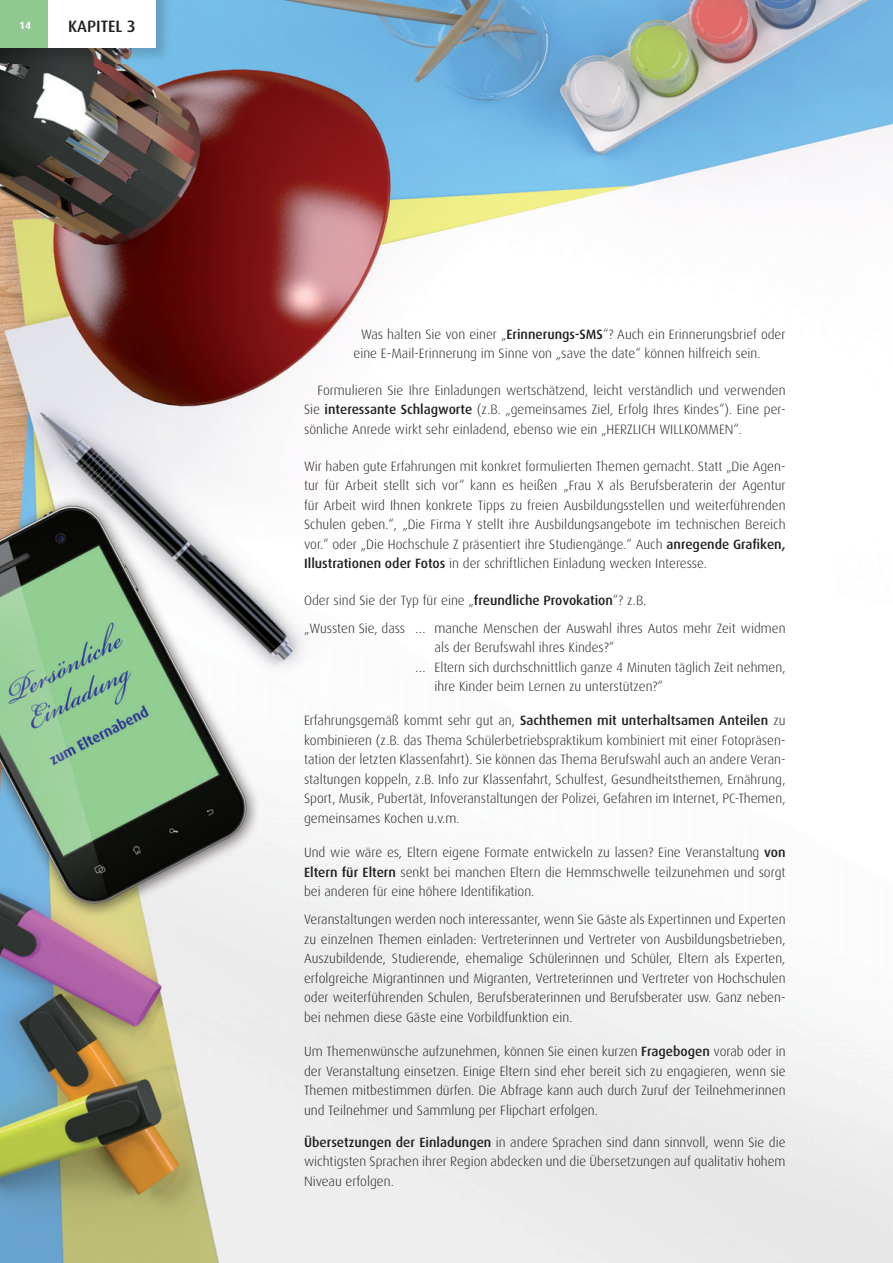
<style>
.page{position:relative;width:893px;height:1263px;background:#fff}
.page>*{position:absolute;margin:0;border:0;box-sizing:border-box;transform-origin:0 0}
.t1{font:500 16.5px "Dax";color:#231f20}
.t2{font:300 13.5px/19.5px "Dax";color:#231f20;text-align:justify}
.t3{font:700 10.5px "Dax";color:#fff}
.s1{font-weight:500}
</style>
<div class="page">
<img style="left:0;top:0;width:893px;height:1262px">
<img style="left:0;top:0;width:171px;height:63px">
<div style="left:0;top:0;width:48px;height:48px;background:#8fc990"></div>
<div style="left:48px;top:0;width:107px;height:48px;background:#fff"></div>
<p class="t3" style="left:19px;top:21px;width:13px">14</p>
<p class="t1" style="left:68px;top:19px;width:69px">KAPITEL 3</p>
<p class="t2" style="left:354px;top:325px;width:433px;text-indent:7px">Was halten Sie von einer „<span class="s1">Erinnerungs-SMS</span>“? Auch ein Erinnerungsbrief oder eine E-Mail-Erinnerung im Sinne von „save the date“ können hilfreich sein.</p>
<p class="t2" style="left:304px;top:381px;width:483px;text-indent:14px">Formulieren Sie Ihre Einladungen wertschätzend, leicht verständlich und verwenden Sie <span class="s1">interessante Schlagworte</span> (z.B. „gemeinsames Ziel, Erfolg Ihres Kindes“). Eine per&shy;sönliche Anrede wirkt sehr einladend, ebenso wie ein „HERZLICH WILLKOMMEN“.</p>
<p class="t2" style="left:304px;top:457px;width:483px">Wir haben gute Erfahrungen mit konkret formulierten Themen gemacht. Statt „Die Agen&shy;tur für Arbeit stellt sich vor“ kann es heißen „Frau X als Berufsberaterin der Agentur für Arbeit wird Ihnen konkrete Tipps zu freien Ausbildungsstellen und weiterführenden Schulen geben.“, „Die Firma Y stellt ihre Ausbildungsangebote im technischen Bereich vor.“ oder „Die Hochschule Z präsentiert ihre Studiengänge.“ Auch <span class="s1">anregende Grafiken, Illustrationen oder Fotos</span> in der schriftlichen Einladung wecken Interesse.</p>
<p class="t2" style="left:304px;top:587px;width:483px;line-height:28px">Oder sind Sie der Typ für eine „<span class="s1">freundliche Provokation</span>“? z.B.<br>„Wussten Sie, dass … manche Menschen der Auswahl ihres Autos mehr Zeit widmen</p>
<p class="t2" style="left:435px;top:638px;width:181px">als der Berufswahl ihres Kindes?“</p>
<p class="t2" style="left:415px;top:658px;width:372px">… Eltern sich durchschnittlich ganze 4 Minuten täglich Zeit nehmen,</p>
<p class="t2" style="left:435px;top:677px;width:230px">ihre Kinder beim Lernen zu unterstützen?“</p>
<p class="t2" style="left:304px;top:712px;width:483px">Erfahrungsgemäß kommt sehr gut an, <span class="s1">Sachthemen mit unterhaltsamen Anteilen</span> zu kombinieren (z.B. das Thema Schülerbetriebspraktikum kombiniert mit einer Fotopräsen&shy;tation der letzten Klassenfahrt). Sie können das Thema Berufswahl auch an andere Veran&shy;staltungen koppeln, z.B. Info zur Klassenfahrt, Schulfest, Gesundheitsthemen, Ernährung, Sport, Musik, Pubertät, Infoveranstaltungen der Polizei, Gefahren im Internet, PC-Themen, gemeinsames Kochen u.v.m.</p>
<p class="t2" style="left:304px;top:844px;width:483px">Und wie wäre es, Eltern eigene Formate entwickeln zu lassen? Eine Veranstaltung <span class="s1">von Eltern für Eltern</span> senkt bei manchen Eltern die Hemmschwelle teilzunehmen und sorgt bei anderen für eine höhere Identifikation.</p>
<p class="t2" style="left:304px;top:911px;width:483px">Veranstaltungen werden noch interessanter, wenn Sie Gäste als Expertinnen und Experten zu einzelnen Themen einladen: Vertreterinnen und Vertreter von Ausbildungsbetrieben, Auszubildende, Studierende, ehemalige Schülerinnen und Schüler, Eltern als Experten, erfolgreiche Migrantinnen und Migranten, Vertreterinnen und Vertreter von Hochschulen oder weiterführenden Schulen, Berufsberaterinnen und Berufsberater usw. Ganz neben&shy;bei nehmen diese Gäste eine Vorbildfunktion ein.</p>
<p class="t2" style="left:304px;top:1043px;width:483px">Um Themenwünsche aufzunehmen, können Sie einen kurzen <span class="s1">Fragebogen</span> vorab oder in der Veranstaltung einsetzen. Einige Eltern sind eher bereit sich zu engagieren, wenn sie Themen mitbestimmen dürfen. Die Abfrage kann auch durch Zuruf der Teilnehmerinnen und Teilnehmer und Sammlung per Flipchart erfolgen.</p>
<p class="t2" style="left:304px;top:1133px;width:483px"><span class="s1">Übersetzungen der Einladungen</span> in andere Sprachen sind dann sinnvoll, wenn Sie die wichtigsten Sprachen ihrer Region abdecken und die Übersetzungen auf qualitativ hohem Niveau erfolgen.</p>
</div>
